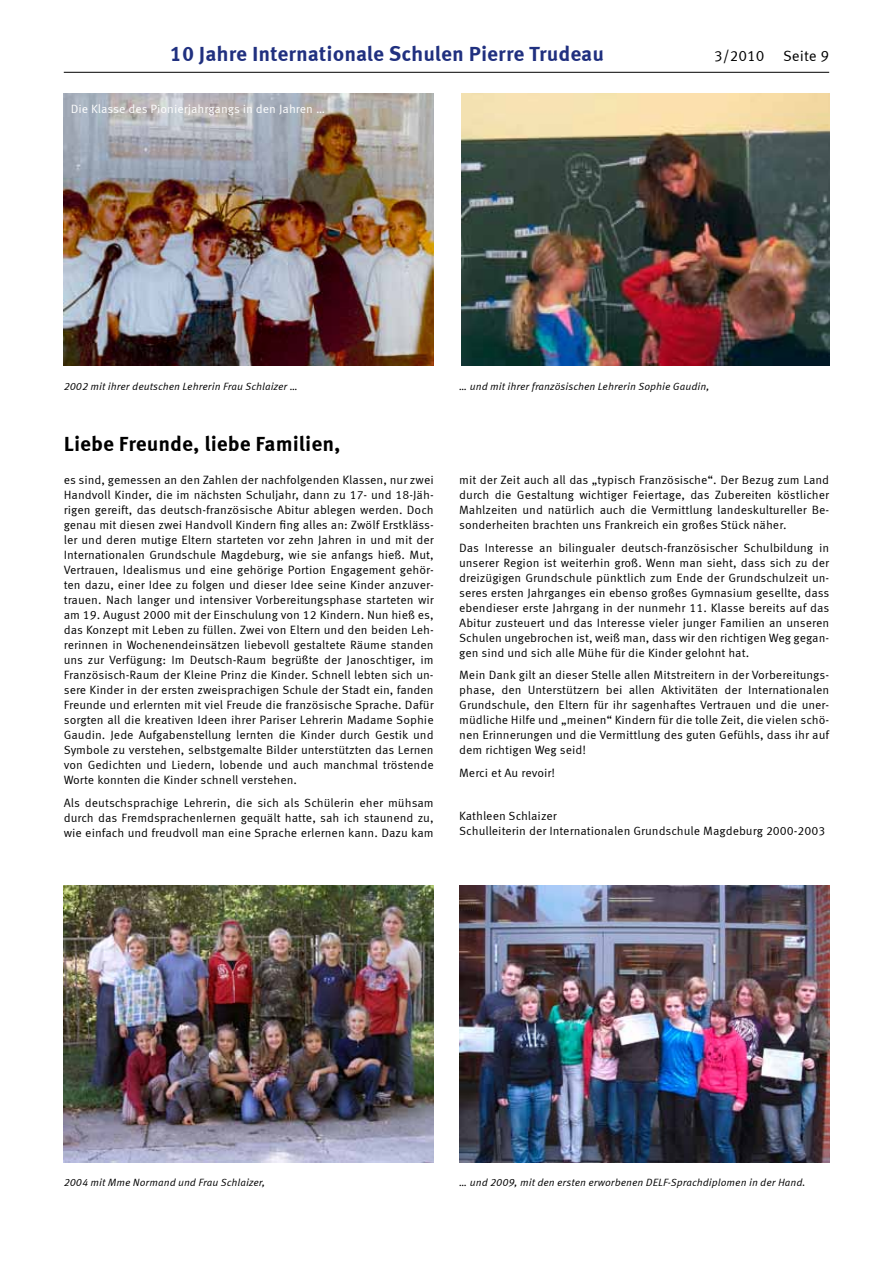
<style>
.page{position:relative;width:893px;height:1263px;background:#fff}
.page>*{position:absolute;margin:0;border:0;box-sizing:border-box;transform-origin:0 0}
.t1{font:700 21px "Meta Correspondence";color:#20307f}
.t2{font:700 21px "Meta Correspondence";color:#000}
.t3{font:15px "Meta Correspondence";color:#000}
.t4{font:12px/15px "Meta Correspondence";color:#000;text-align:justify}
.t5{font:12px "Meta Correspondence";color:#fff}
.t6{font:italic 10.5px "Meta Correspondence";color:#000}
</style>
<div class="page">
<img style="left:64px;top:94px;width:370px;height:272px">
<img style="left:461px;top:94px;width:368px;height:272px">
<img style="left:64px;top:885px;width:370px;height:278px">
<img style="left:459px;top:885px;width:370px;height:278px">
<hr style="left:64px;top:72px;width:765px;height:1px;background:#000">
<h1 class="t1" style="left:170px;top:41px;width:436px">10 Jahre Internationale Schulen Pierre Trudeau</h1>
<p class="t3" style="left:714px;top:47px;width:117px">3/2010 Seite 9</p>
<p class="t5" style="left:71px;top:101px;width:256px">Die Klasse des Pionierjahrgangs in den Jahren …</p>
<p class="t6" style="left:64px;top:380px;width:236px">2002 mit ihrer deutschen Lehrerin Frau Schlaizer …</p>
<h1 class="t2" style="left:64px;top:431px;width:278px">Liebe Freunde, liebe Familien,</h1>
<p class="t4" style="left:64px;top:472px;width:371px">es sind, gemessen an den Zahlen der nachfolgenden Klassen, nur zwei Handvoll Kinder, die im nächsten Schuljahr, dann zu 17- und 18-Jäh&shy;rigen gereift, das deutsch-französische Abitur ablegen werden. Doch genau mit diesen zwei Handvoll Kindern fing alles an: Zwölf Erstkläss&shy;ler und deren mutige Eltern starteten vor zehn Jahren in und mit der Internationalen Grundschule Magdeburg, wie sie anfangs hieß. Mut, Vertrauen, Idealismus und eine gehörige Portion Engagement gehör&shy;ten dazu, einer Idee zu folgen und dieser Idee seine Kinder anzuver&shy;trauen. Nach langer und intensiver Vorbereitungsphase starteten wir am 19. August 2000 mit der Einschulung von 12 Kindern. Nun hieß es, das Konzept mit Leben zu füllen. Zwei von Eltern und den beiden Leh&shy;rerinnen in Wochenendeinsätzen liebevoll gestaltete Räume standen uns zur Verfügung: Im Deutsch-Raum begrüßte der Janoschtiger, im Französisch-Raum der Kleine Prinz die Kinder. Schnell lebten sich un&shy;sere Kinder in der ersten zweisprachigen Schule der Stadt ein, fanden Freunde und erlernten mit viel Freude die französische Sprache. Dafür sorgten all die kreativen Ideen ihrer Pariser Lehrerin Madame Sophie Gaudin. Jede Aufgabenstellung lernten die Kinder durch Gestik und Symbole zu verstehen, selbstgemalte Bilder unterstützten das Lernen von Gedichten und Liedern, lobende und auch manchmal tröstende Worte konnten die Kinder schnell verstehen.</p>
<p class="t4" style="left:64px;top:795px;width:371px">Als deutschsprachige Lehrerin, die sich als Schülerin eher mühsam durch das Fremdsprachenlernen gequält hatte, sah ich staunend zu, wie einfach und freudvoll man eine Sprache erlernen kann. Dazu kam</p>
<p class="t6" style="left:459px;top:380px;width:252px">… und mit ihrer französischen Lehrerin Sophie Gaudin,</p>
<p class="t4" style="left:459px;top:472px;width:371px">mit der Zeit auch all das „typisch Französische“. Der Bezug zum Land durch die Gestaltung wichtiger Feiertage, das Zubereiten köstlicher Mahlzeiten und natürlich auch die Vermittlung landeskultureller Be&shy;sonderheiten brachten uns Frankreich ein großes Stück näher.</p>
<p class="t4" style="left:459px;top:540px;width:372px">Das Interesse an bilingualer deutsch-französischer Schulbildung in unserer Region ist weiterhin groß. Wenn man sieht, dass sich zu der dreizügigen Grundschule pünktlich zum Ende der Grundschulzeit un&shy;seres ersten Jahrganges ein ebenso großes Gymnasium gesellte, dass ebendieser erste Jahrgang in der nunmehr 11. Klasse bereits auf das Abitur zusteuert und das Interesse vieler junger Familien an unseren Schulen ungebrochen ist, weiß man, dass wir den richtigen Weg gegan&shy;gen sind und sich alle Mühe für die Kinder gelohnt hat.</p>
<p class="t4" style="left:459px;top:667px;width:372px">Mein Dank gilt an dieser Stelle allen Mitstreitern in der Vorbereitungs&shy;phase, den Unterstützern bei allen Aktivitäten der Internationalen Grundschule, den Eltern für ihr sagenhaftes Vertrauen und die uner&shy;müdliche Hilfe und „meinen“ Kindern für die tolle Zeit, die vielen schö&shy;nen Erinnerungen und die Vermittlung des guten Gefühls, dass ihr auf dem richtigen Weg seid!</p>
<p class="t4" style="left:459px;top:765px;width:98px">Merci et Au revoir!</p>
<p class="t4" style="left:459px;top:808px;width:368px">Kathleen Schlaizer<br>Schulleiterin der Internationalen Grundschule Magdeburg 2000-2003</p>
<p class="t6" style="left:64px;top:1176px;width:203px">2004 mit Mme Normand und Frau Schlaizer,</p>
<p class="t6" style="left:459px;top:1176px;width:348px">… und 2009, mit den ersten erworbenen DELF-Sprachdiplomen in der Hand.</p>
</div>
